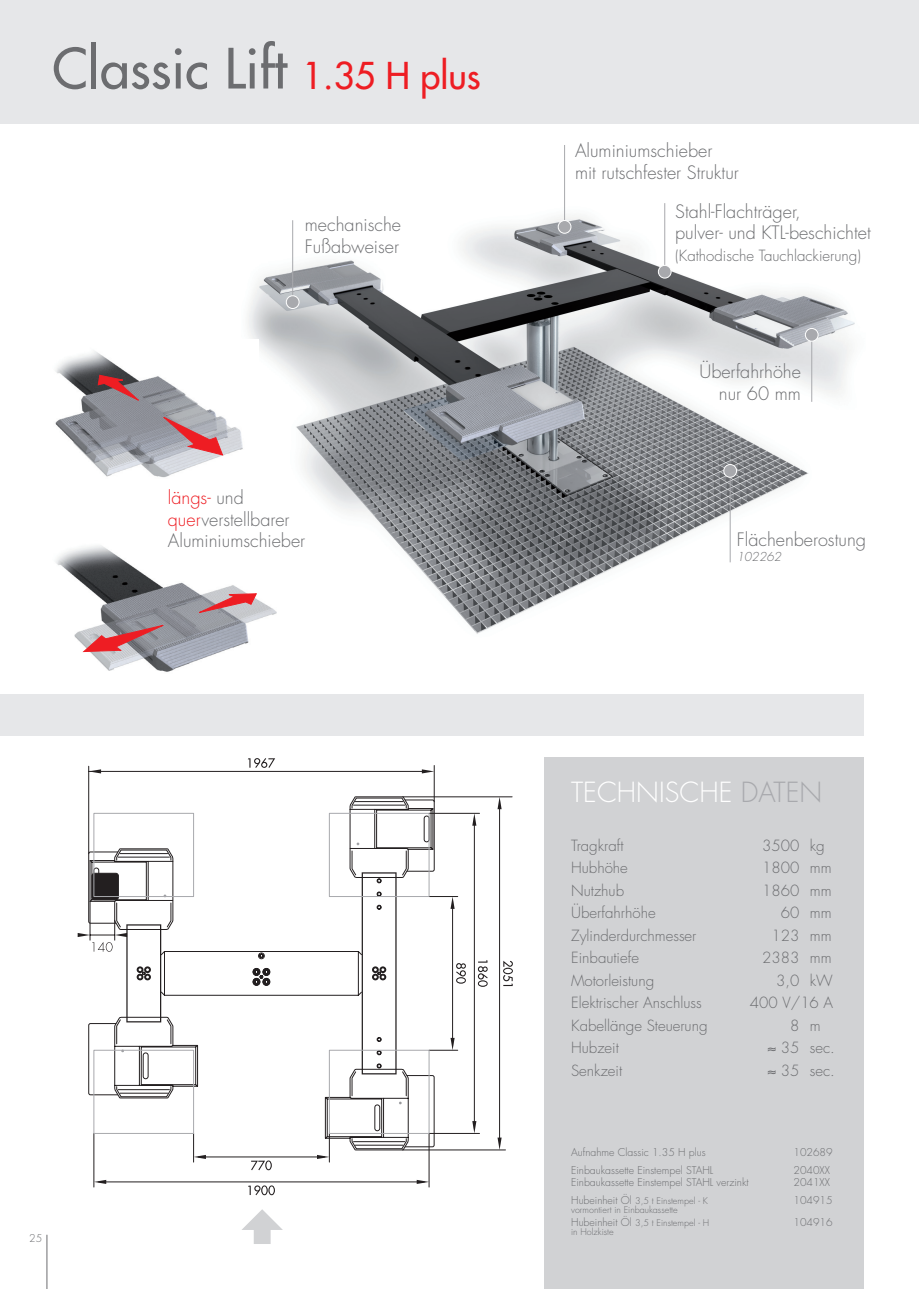
<style>
.page{position:relative;width:919px;height:1289px;background:#fff}
.page>*{position:absolute;margin:0;border:0;box-sizing:border-box;transform-origin:0 0}
.t1{font:54px "Futura";color:#6c6d70}
.t2{font:300 27px "Futura";color:#fff}
.t3{font:300 18px/21.6px "Futura";color:#6c6d70}
.t4{font:300 15px/22.5px "Futura";color:#6c6d70}
.t5{font:italic 300 12px "Futura";color:#6c6d70}
.t6{font:300 10.5px/18px "Futura";color:#6c6d70}
.t7{font:300 9px/9px "Futura";color:#6c6d70}
.s1{font-size:36px;color:#ee1d23}
.s2{color:#ee1d23}
.s3{color:#a8a9ad}
.s4{font-size:10.5px}
</style>
<div class="page">
<div style="left:0;top:693px;width:863px;height:43px;background:#e6e7e9"></div>
<div style="left:0;top:0;width:918px;height:123px;background:#e6e7e9"></div>
<div style="left:544px;top:757px;width:319px;height:531px;background:#d1d2d4"></div>
<hr style="left:47px;top:1234px;width:1px;height:54px;background:#6c6d70">
<img style="left:248px;top:203px;width:607px;height:431px">
<img style="left:56px;top:530px;width:242px;height:142px">
<img style="left:55px;top:339px;width:203px;height:164px">
<hr style="left:94px;top:1133px;width:1px;height:53px;background:#231f20">
<hr style="left:428px;top:1133px;width:1px;height:53px;background:#231f20">
<hr style="left:99px;top:1181px;width:325px;height:1px;background:#231f20">
<hr style="left:429px;top:1133px;width:50px;height:1px;background:#231f20">
<hr style="left:429px;top:813px;width:50px;height:1px;background:#231f20">
<hr style="left:474px;top:818px;width:1px;height:310px;background:#231f20">
<svg style="left:248px;top:1185px;width:27px;height:10px"></svg>
<svg style="left:472px;top:813px;width:4px;height:12px"></svg>
<svg style="left:472px;top:1121px;width:4px;height:12px"></svg>
<svg style="left:94px;top:1179px;width:12px;height:4px"></svg>
<svg style="left:416px;top:1179px;width:13px;height:4px"></svg>
<svg style="left:478px;top:960px;width:9px;height:26px"></svg>
<hr style="left:402px;top:796px;width:110px;height:1px;background:#231f20">
<hr style="left:499px;top:801px;width:1px;height:343px;background:#231f20">
<hr style="left:402px;top:1149px;width:103px;height:1px;background:#231f20">
<svg style="left:503px;top:960px;width:10px;height:26px"></svg>
<svg style="left:497px;top:796px;width:4px;height:13px"></svg>
<svg style="left:497px;top:1137px;width:4px;height:12px"></svg>
<hr style="left:88px;top:766px;width:1px;height:87px;background:#231f20">
<hr style="left:88px;top:771px;width:338px;height:1px;background:#231f20">
<hr style="left:434px;top:765px;width:1px;height:36px;background:#231f20">
<svg style="left:248px;top:758px;width:27px;height:9px"></svg>
<svg style="left:89px;top:769px;width:12px;height:4px"></svg>
<svg style="left:422px;top:769px;width:12px;height:4px"></svg>
<svg style="left:78px;top:795px;width:388px;height:375px"></svg>
<svg style="left:93px;top:813px;width:336px;height:320px"></svg>
<svg style="left:242px;top:1209px;width:41px;height:34px"></svg>
<hr style="left:811px;top:335px;width:1px;height:67px;background:#a8a9ad">
<div style="left:805px;top:328px;width:13px;height:13px;background:#a8a9ad;border-radius:50%"></div>
<div style="left:805px;top:328px;width:13px;height:13px;border:1px solid #fff;border-radius:50%"></div>
<hr style="left:729px;top:471px;width:1px;height:91px;background:#a8a9ad">
<div style="left:723px;top:464px;width:13px;height:13px;background:#a8a9ad;border-radius:50%"></div>
<div style="left:723px;top:464px;width:13px;height:13px;border:1px solid #fff;border-radius:50%"></div>
<hr style="left:564px;top:145px;width:1px;height:82px;background:#a8a9ad">
<div style="left:558px;top:220px;width:13px;height:13px;background:#a8a9ad;border-radius:50%"></div>
<div style="left:558px;top:220px;width:13px;height:13px;border:1px solid #fff;border-radius:50%"></div>
<hr style="left:292px;top:220px;width:1px;height:82px;background:#a8a9ad">
<div style="left:286px;top:296px;width:13px;height:12px;background:#a8a9ad;border-radius:50%"></div>
<div style="left:286px;top:295px;width:13px;height:14px;border:1px solid #fff;border-radius:50%"></div>
<svg style="left:97px;top:374px;width:45px;height:29px"></svg>
<svg style="left:163px;top:416px;width:60px;height:40px;background:#bf8c93"></svg>
<svg style="left:83px;top:623px;width:86px;height:29px;background:#b78086"></svg>
<svg style="left:198px;top:593px;width:59px;height:20px"></svg>
<hr style="left:664px;top:203px;width:1px;height:69px;background:#a8a9ad">
<div style="left:658px;top:265px;width:13px;height:13px;background:#a8a9ad;border-radius:50%"></div>
<div style="left:658px;top:265px;width:13px;height:13px;border:1px solid #fff;border-radius:50%"></div>
<h1 class="t1" style="left:52px;top:33px;width:430px">Classic Lift <span class="s1">1.35 H plus</span></h1>
<p class="t3" style="left:305px;top:214px;width:98px">mechanische<br>Fußabweiser</p>
<p class="t3" style="left:168px;top:487px;width:139px"><span class="s2">längs-</span> und <span class="s2">quer</span>verstellbarer<br>Aluminiumschieber</p>
<p class="t6" style="left:29px;top:1229px;width:15px">25</p>
<p class="t3" style="left:575px;top:140px;width:165px">Aluminiumschieber<br>mit rutschfester Struktur</p>
<p class="t3" style="left:675px;top:200px;width:197px">Stahl-Flachträger,<br>pulver- und KTL-beschichtet</p>
<p class="t4" style="left:675px;top:244px;width:187px">(Kathodische Tauchlackierung)</p>
<p class="t3" style="left:699px;top:361px;width:103px;text-align:right">Überfahrhöhe nur 60 mm</p>
<p class="t3" style="left:736px;top:529px;width:131px">Flächenberostung</p>
<p class="t5" style="left:736px;top:548px;width:46px">102262</p>
<h2 class="t2" style="left:571px;top:774px;width:252px">TECHNISCHE <span class="s3">DATEN</span></h2>
<p class="t4" style="left:571px;top:834px;width:138px">Tragkraft<br>Hubhöhe<br>Nutzhub<br>Überfahrhöhe<br>Zylinderdurchmesser<br>Einbautiefe<br>Motorleistung<br>Elektrischer Anschluss<br>Kabellänge Steuerung<br>Hubzeit<br>Senkzeit</p>
<p class="t4" style="left:762px;top:834px;width:64px">3500 kg</p>
<p class="t4" style="left:762px;top:856px;width:71px">1800 mm</p>
<p class="t4" style="left:762px;top:879px;width:71px">1860 mm</p>
<p class="t4" style="left:780px;top:901px;width:52px">60 mm</p>
<p class="t4" style="left:771px;top:924px;width:62px">123 mm</p>
<p class="t4" style="left:762px;top:946px;width:71px">2383 mm</p>
<p class="t4" style="left:776px;top:969px;width:58px">3,0 kW</p>
<p class="t4" style="left:749px;top:991px;width:85px">400 V/16 A</p>
<p class="t4" style="left:790px;top:1014px;width:32px">8 m</p>
<p class="t4" style="left:767px;top:1036px;width:69px">≈ 35 sec.</p>
<p class="t4" style="left:767px;top:1059px;width:69px">≈ 35 sec.</p>
<p class="t6" style="left:571px;top:1142px;width:144px">Aufnahme Classic 1.35 H plus<br>Einbaukassette Einstempel STAHL</p>
<p class="t6" style="left:571px;top:1173px;width:179px">Einbaukassette Einstempel STAHL verzinkt</p>
<p class="t7" style="left:571px;top:1196px;width:138px"><span class="s4">Hubeinheit Öl</span> 3,5 t Einstempel - K vormontiert in Einbaukassette</p>
<p class="t7" style="left:571px;top:1218px;width:140px"><span class="s4">Hubeinheit Öl</span> 3,5 t Einstempel - H in Holzkiste</p>
<p class="t6" style="left:793px;top:1142px;width:41px">102689<br>2040XX</p>
<p class="t6" style="left:793px;top:1173px;width:41px">2041XX<br>104915</p>
<p class="t6" style="left:793px;top:1213px;width:41px">104916</p>
</div>
